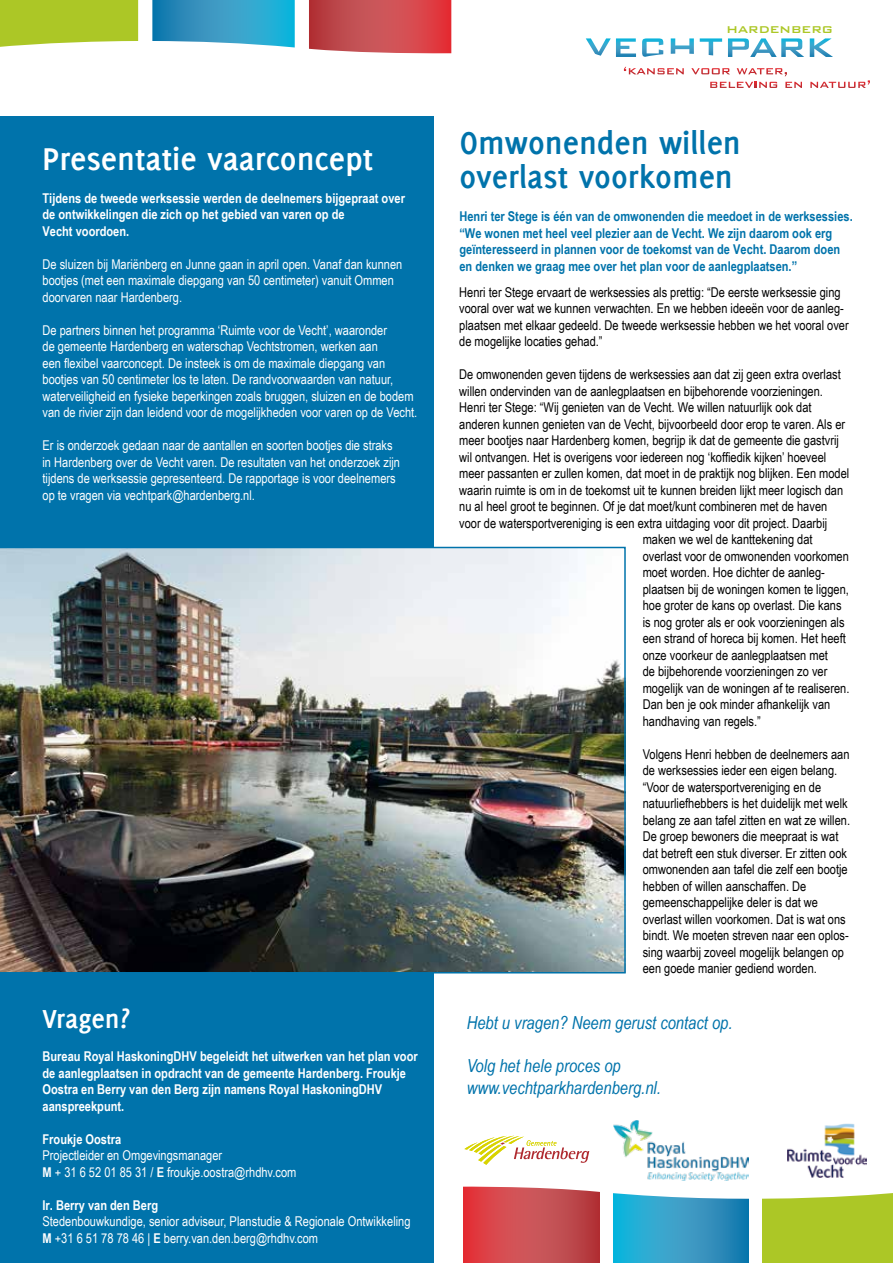
<style>
.page{position:relative;width:893px;height:1263px;background:#fff}
.page>*{position:absolute;margin:0;border:0;box-sizing:border-box;transform-origin:0 0}
.t1{font:700 34.5px/34.5px "Delicious";color:#0073ab}
.t2{font:700 34.5px "Delicious";color:#fff}
.t3{font:700 28.5px "Delicious";color:#fff}
.t4{font:italic 18px/21.6px "Arial Narrow";color:#0073ab}
.t5{font:500 16.05px "Bank Gothic BT";color:#acc726}
.t6{font:13.5px/16.5px "Arial Narrow";color:#000}
.t7{font:13.5px/16.5px "Arial Narrow";color:#fff}
.t8{font:700 13.5px/16.5px "Arial Narrow";color:#fff}
.t9{font:700 13.5px/16.5px "Arial Narrow";color:#0073ab}
.s1{font-weight:700}
</style>
<div class="page">
<svg style="left:0;top:0;width:636px;height:57px"></svg>
<svg style="left:642px;top:38px;width:21px;height:19px"></svg>
<svg style="left:671px;top:38px;width:23px;height:16px"></svg>
<svg style="left:700px;top:38px;width:22px;height:17px"></svg>
<svg style="left:728px;top:38px;width:76px;height:19px"></svg>
<svg style="left:810px;top:38px;width:23px;height:19px"></svg>
<svg style="left:624px;top:67px;width:60px;height:7px"></svg>
<svg style="left:691px;top:68px;width:39px;height:6px"></svg>
<svg style="left:737px;top:68px;width:50px;height:8px"></svg>
<svg style="left:710px;top:82px;width:67px;height:6px"></svg>
<svg style="left:785px;top:82px;width:17px;height:6px"></svg>
<svg style="left:810px;top:80px;width:60px;height:8px"></svg>
<svg style="left:464px;top:1207px;width:135px;height:56px;background:#cb474b"></svg>
<svg style="left:613px;top:1207px;width:136px;height:56px;background:#2a9bc6"></svg>
<div style="left:763px;top:1142px;width:130px;height:121px;background:#acc726"></div>
<svg style="left:463px;top:1142px;width:430px;height:65px"></svg>
<svg style="left:464px;top:1135px;width:125px;height:30px"></svg>
<img style="left:787px;top:1123px;width:79px;height:55px">
<div style="left:0;top:967px;width:434px;height:296px;background:#0073ab"></div>
<div style="left:0;top:116px;width:434px;height:435px;background:#0073ab"></div>
<img style="left:613px;top:1120px;width:136px;height:60px">
<img style="left:0;top:547px;width:626px;height:426px">
<h1 class="t2" style="left:43px;top:139px;width:332px">Presentatie vaarconcept</h1>
<p class="t8" style="left:43px;top:190px;width:364px">Tijdens de tweede werksessie werden de deelnemers bijgepraat over de ontwikkelingen die zich op het gebied van varen op de<br>Vecht voordoen.</p>
<p class="t7" style="left:43px;top:256px;width:361px">De sluizen bij Mariënberg en Junne gaan in april open. Vanaf dan kunnen bootjes (met een maximale diepgang van 50 centimeter) vanuit Ommen doorvaren naar Hardenberg.</p>
<p class="t7" style="left:43px;top:322px;width:376px">De partners binnen het programma ‘Ruimte voor de Vecht’, waaronder<br>de gemeente Hardenberg en waterschap Vechtstromen, werken aan<br>een flexibel vaarconcept. De insteek is om de maximale diepgang van bootjes van 50 centimeter los te laten. De randvoorwaarden van natuur, waterveiligheid en fysieke beperkingen zoals bruggen, sluizen en de bodem van de rivier zijn dan leidend voor de mogelijkheden voor varen op de Vecht.</p>
<p class="t7" style="left:43px;top:437px;width:359px">Er is onderzoek gedaan naar de aantallen en soorten bootjes die straks in Hardenberg over de Vecht varen. De resultaten van het onderzoek zijn tijdens de werksessie gepresenteerd. De rapportage is voor deelnemers op te vragen via vechtpark@hardenberg.nl.</p>
<h2 class="t3" style="left:43px;top:1002px;width:89px">Vragen?</h2>
<p class="t8" style="left:43px;top:1048px;width:377px">Bureau Royal HaskoningDHV begeleidt het uitwerken van het plan voor de aanlegplaatsen in opdracht van de gemeente Hardenberg. Froukje Oostra en Berry van den Berg zijn namens Royal HaskoningDHV aanspreekpunt.</p>
<p class="t8" style="left:43px;top:1130px;width:80px">Froukje Oostra</p>
<p class="t7" style="left:43px;top:1147px;width:255px">Projectleider en Omgevingsmanager<br><span class="s1">M</span> + 31 6 52 01 85 31 / <span class="s1">E</span> froukje.oostra@rhdhv.com</p>
<p class="t8" style="left:43px;top:1196px;width:117px">Ir. Berry van den Berg</p>
<p class="t7" style="left:43px;top:1213px;width:370px">Stedenbouwkundige, senior adviseur, Planstudie &amp; Regionale Ontwikkeling<br><span class="s1">M</span> +31 6 51 78 78 46 | <span class="s1">E</span> berry.van.den.berg@rhdhv.com</p>
<p class="t5" style="left:726px;top:20px;width:108px">hardenberg</p>
<h1 class="t1" style="left:459px;top:125px;width:283px">Omwonenden willen overlast voorkomen</h1>
<p class="t9" style="left:459px;top:208px;width:395px">Henri ter Stege is één van de omwonenden die meedoet in de werksessies. “We wonen met heel veel plezier aan de Vecht. We zijn daarom ook erg geïnteresseerd in plannen voor de toekomst van de Vecht. Daarom doen en denken we graag mee over het plan voor de aanlegplaatsen.”</p>
<p class="t6" style="left:459px;top:284px;width:391px">Henri ter Stege ervaart de werksessies als prettig: “De eerste werksessie ging vooral over wat we kunnen verwachten. En we hebben ideeën voor de aanleg&shy;plaatsen met elkaar gedeeld. De tweede werksessie hebben we het vooral over de mogelijke locaties gehad.”</p>
<p class="t6" style="left:459px;top:366px;width:383px">De omwonenden geven tijdens de werksessies aan dat zij geen extra overlast</p>
<p class="t6" style="left:459px;top:383px;width:365px">willen ondervinden van de aanlegplaatsen en bijbehorende voorzieningen.</p>
<p class="t6" style="left:459px;top:399px;width:354px">Henri ter Stege: “Wij genieten van de Vecht. We willen natuurlijk ook dat</p>
<p class="t6" style="left:459px;top:416px;width:387px">anderen kunnen genieten van de Vecht, bijvoorbeeld door erop te varen. Als er</p>
<p class="t6" style="left:459px;top:432px;width:381px">meer bootjes naar Hardenberg komen, begrijp ik dat de gemeente die gastvrij</p>
<p class="t6" style="left:459px;top:449px;width:368px">wil ontvangen. Het is overigens voor iedereen nog ‘koffiedik kijken’ hoeveel</p>
<p class="t6" style="left:459px;top:465px;width:392px">meer passanten er zullen komen, dat moet in de praktijk nog blijken. Een model</p>
<p class="t6" style="left:459px;top:482px;width:385px">waarin ruimte is om in de toekomst uit te kunnen breiden lijkt meer logisch dan</p>
<p class="t6" style="left:459px;top:498px;width:370px">nu al heel groot te beginnen. Of je dat moet/kunt combineren met de haven</p>
<p class="t6" style="left:459px;top:515px;width:369px">voor de watersportvereniging is een extra uitdaging voor dit project. Daarbij</p>
<p class="t6" style="left:643px;top:531px;width:171px">maken we wel de kanttekening dat</p>
<p class="t6" style="left:643px;top:548px;width:208px">overlast voor de omwonenden voorkomen</p>
<p class="t6" style="left:643px;top:564px;width:184px">moet worden. Hoe dichter de aanleg-</p>
<p class="t6" style="left:643px;top:581px;width:208px">plaatsen bij de woningen komen te liggen,</p>
<p class="t6" style="left:643px;top:597px;width:200px">hoe groter de kans op overlast. Die kans</p>
<p class="t6" style="left:643px;top:614px;width:203px">is nog groter als er ook voorzieningen als</p>
<p class="t6" style="left:643px;top:630px;width:205px">een strand of horeca bij komen. Het heeft</p>
<p class="t6" style="left:643px;top:647px;width:187px">onze voorkeur de aanlegplaatsen met</p>
<p class="t6" style="left:643px;top:663px;width:186px">de bijbehorende voorzieningen zo ver</p>
<p class="t6" style="left:643px;top:680px;width:208px">mogelijk van de woningen af te realiseren.</p>
<p class="t6" style="left:643px;top:696px;width:189px">Dan ben je ook minder afhankelijk van</p>
<p class="t6" style="left:643px;top:713px;width:120px">handhaving van regels.”</p>
<p class="t6" style="left:643px;top:746px;width:209px">Volgens Henri hebben de deelnemers aan de werksessies ieder een eigen belang. “Voor de watersportvereniging en de natuurliefhebbers is het duidelijk met welk belang ze aan tafel zitten en wat ze willen.<br>De groep bewoners die meepraat is wat dat betreft een stuk diverser. Er zitten ook omwonenden aan tafel die zelf een bootje hebben of willen aanschaffen. De gemeenschappelijke deler is dat we overlast willen voorkomen. Dat is wat ons bindt. We moeten streven naar een oplos&shy;sing waarbij zoveel mogelijk belangen op een goede manier gediend worden.</p>
<h3 class="t4" style="left:467px;top:1012px;width:267px">Hebt u vragen? Neem gerust contact op.</h3>
<h3 class="t4" style="left:467px;top:1055px;width:196px">Volg het hele proces op www.vechtparkhardenberg.nl.</h3>
</div>
